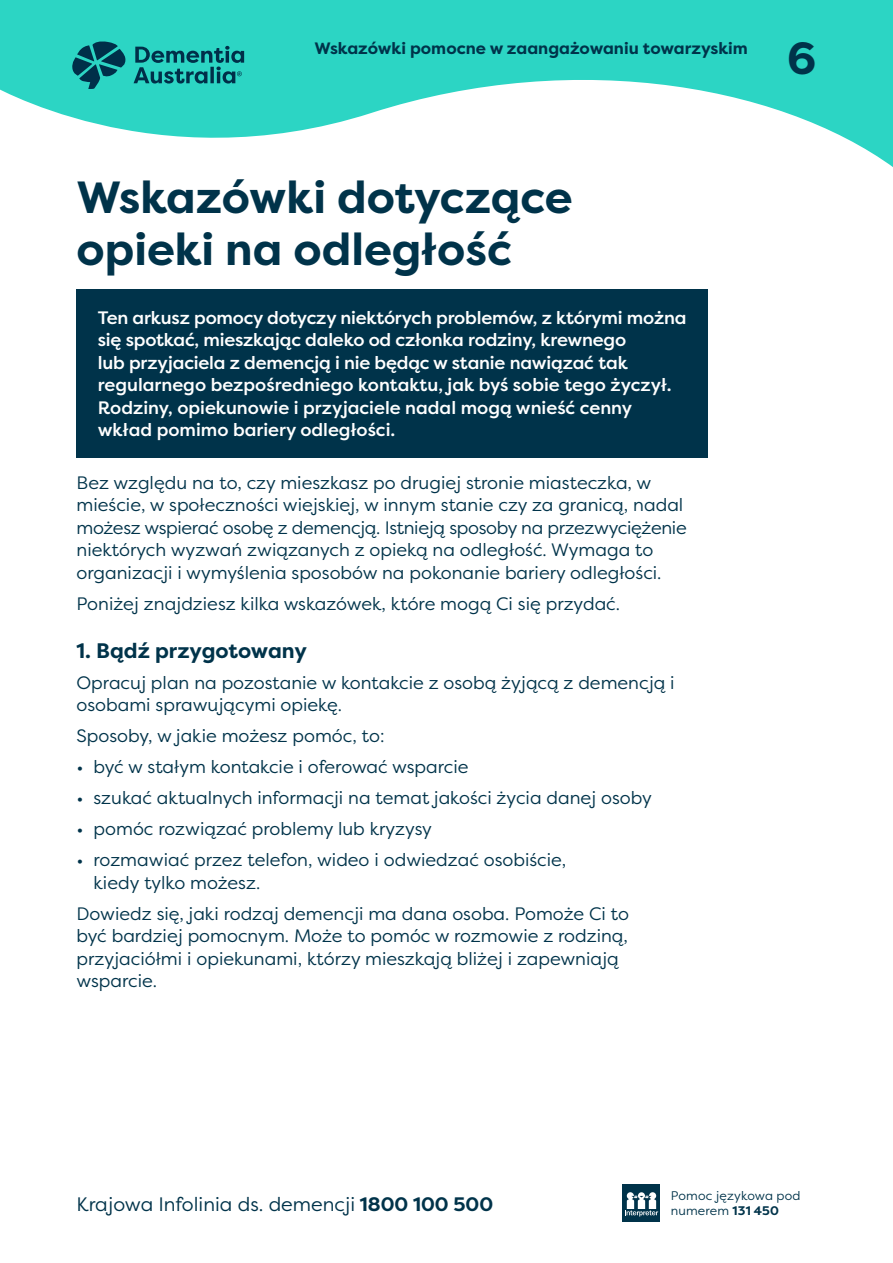
<style>
.page{position:relative;width:893px;height:1263px;background:#fff}
.page>*{position:absolute;margin:0;border:0;box-sizing:border-box;transform-origin:0 0}
.t1{font:700 45px/52.5px "Filson Pro";color:#00334a}
.t2{font:700 21px "Filson Pro";color:#00334a}
.t3{font:19.5px "Filson Pro";color:#00334a}
.t4{font:18px/22.5px "Filson Pro";color:#00334a}
.t5{font:500 18px/22.5px "Filson Pro";letter-spacing:-.01em;color:#fff}
.t6{font:700 16.5px "Filson Pro";color:#00334a}
.t7{font:12.45px "Filson Pro";letter-spacing:.01em;color:#00334a}
.s1{font-weight:700}
</style>
<div class="page">
<svg style="left:0;top:0;width:893px;height:167px;fill:#2cd5c4"></svg>
<div style="left:623px;top:1184px;width:37px;height:37px;background:#00334a"></div>
<svg style="left:625px;top:1192px;width:33px;height:24px"></svg>
<svg style="left:72px;top:41px;width:172px;height:48px;background:#1d9d9a"></svg>
<div style="left:77px;top:289px;width:631px;height:169px;background:#00334a"></div>
<p class="t6" style="left:315px;top:38px;width:435px">Wskazówki pomocne w zaangażowaniu towarzyskim</p>
<p class="t1" style="left:787px;top:33px;width:31px">6</p>
<p class="t1" style="left:77px;top:171px;width:497px">Wskazówki dotyczące opieki na odległość</p>
<p class="t5" style="left:98px;top:306px;width:590px">Ten arkusz pomocy dotyczy niektórych problemów, z którymi można się spotkać, mieszkając daleko od członka rodziny, krewnego<br>lub przyjaciela z demencją i nie będąc w stanie nawiązać tak regularnego bezpośredniego kontaktu, jak byś sobie tego życzył.<br>Rodziny, opiekunowie i przyjaciele nadal mogą wnieść cenny wkład pomimo bariery odległości.</p>
<p class="t4" style="left:77px;top:471px;width:612px">Bez względu na to, czy mieszkasz po drugiej stronie miasteczka, w mieście, w społeczności wiejskiej, w innym stanie czy za granicą, nadal możesz wspierać osobę z demencją. Istnieją sposoby na przezwyciężenie niektórych wyzwań związanych z opieką na odległość. Wymaga to organizacji i wymyślenia sposobów na pokonanie bariery odległości.</p>
<p class="t4" style="left:77px;top:592px;width:545px">Poniżej znajdziesz kilka wskazówek, które mogą Ci się przydać.</p>
<p class="t2" style="left:77px;top:637px;width:232px">1. Bądź przygotowany</p>
<p class="t4" style="left:77px;top:671px;width:600px">Opracuj plan na pozostanie w kontakcie z osobą żyjącą z demencją i osobami sprawującymi opiekę.</p>
<p class="t4" style="left:77px;top:724px;width:309px">Sposoby, w jakie możesz pomóc, to:</p>
<p class="t4" style="left:77px;top:755px;width:393px">• być w stałym kontakcie i oferować wsparcie</p>
<p class="t4" style="left:77px;top:786px;width:577px">• szukać aktualnych informacji na temat jakości życia danej osoby</p>
<p class="t4" style="left:77px;top:817px;width:357px">• pomóc rozwiązać problemy lub kryzysy</p>
<p class="t4" style="left:94px;top:848px;width:474px;text-indent:-17px">• rozmawiać przez telefon, wideo i odwiedzać osobiście, kiedy tylko możesz.</p>
<p class="t4" style="left:77px;top:902px;width:554px">Dowiedz się, jaki rodzaj demencji ma dana osoba. Pomoże Ci to być bardziej pomocnym. Może to pomóc w rozmowie z rodziną, przyjaciółmi i opiekunami, którzy mieszkają bliżej i zapewniają wsparcie.</p>
<p class="t7" style="left:671px;top:1187px;width:131px">Pomoc językowa pod</p>
<p class="t3" style="left:77px;top:1191px;width:418px">Krajowa Infolinia ds. demencji <span class="s1">1800 100 500</span></p>
<p class="t7" style="left:671px;top:1202px;width:110px">numerem <span class="s1">131 450</span></p>
</div>
